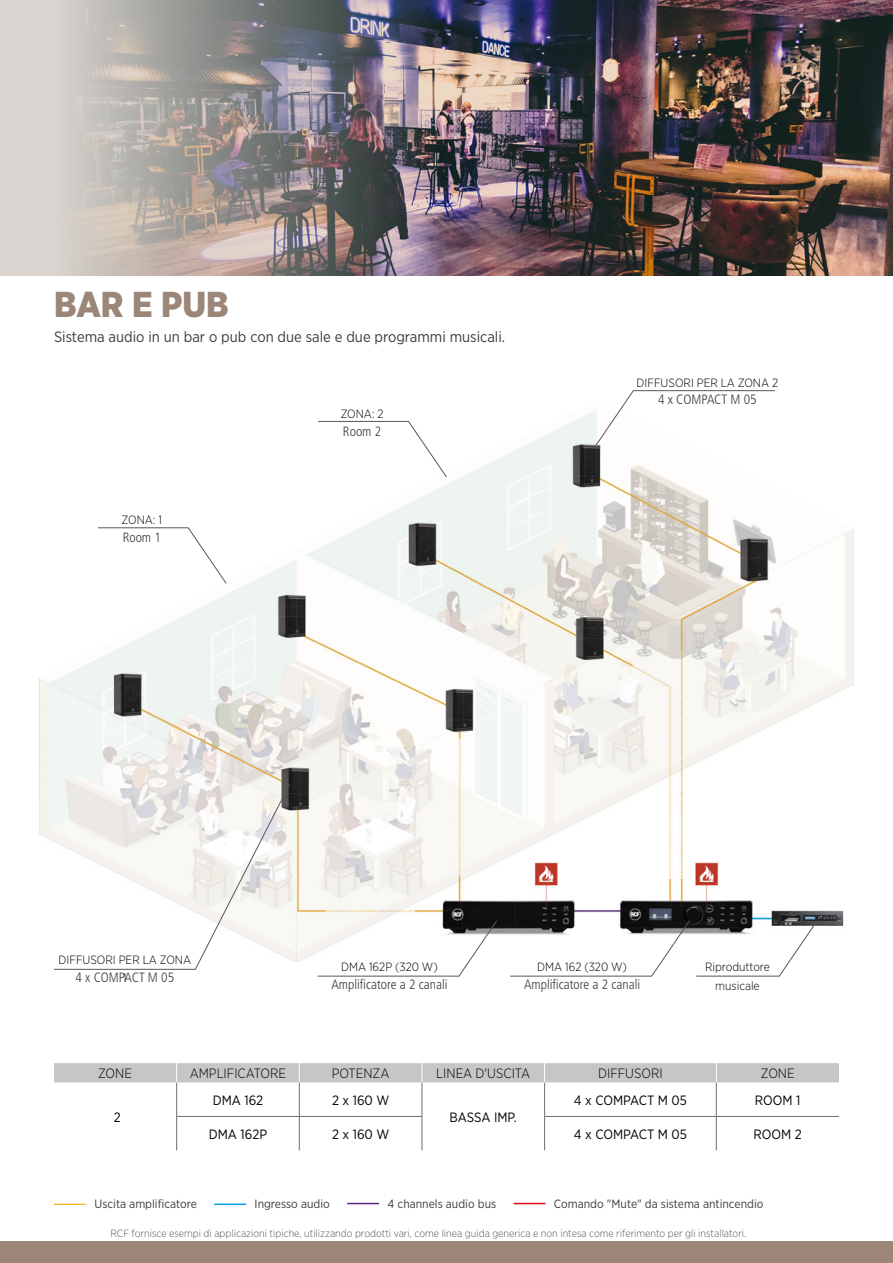
<style>
.page{position:relative;width:893px;height:1263px;background:#fff}
.page>*{position:absolute;margin:0;border:0;box-sizing:border-box;transform-origin:0 0}
.t1{font:900 36px "Gotham Narrow";color:#9b8678}
.t2{font:15px "Gotham Narrow";color:#3c3c3b}
.t3{font:300 condensed 13.5px "Frutiger LT Std";color:#3c3c3b}
.t4{font:13.5px "Gotham Narrow";color:#000}
.t5{font:300 13.5px "Gotham Narrow";color:#000}
.t6{font:300 12px "Gotham Narrow";color:#000}
.t7{font:12px "Gotham Narrow";color:#3c3c3b}
.t8{font:300 10.5px "Gotham Narrow";color:#575756}
</style>
<div class="page">
<div style="left:0;top:1242px;width:893px;height:21px;background:#9b8678"></div>
<img style="left:40px;top:411px;width:813px;height:551px">
<img style="left:488px;top:0;width:405px;height:276px">
<img style="left:0;top:0;width:488px;height:276px">
<svg style="left:97px;top:527px;width:130px;height:57px"></svg>
<svg style="left:318px;top:421px;width:129px;height:56px"></svg>
<svg style="left:595px;top:390px;width:180px;height:57px"></svg>
<svg style="left:54px;top:784px;width:236px;height:186px"></svg>
<svg style="left:317px;top:920px;width:180px;height:56px"></svg>
<svg style="left:510px;top:920px;width:180px;height:56px"></svg>
<svg style="left:696px;top:920px;width:122px;height:56px"></svg>
<hr style="left:176px;top:1082px;width:1px;height:34px;background:#706f6f">
<hr style="left:299px;top:1082px;width:1px;height:34px;background:#706f6f">
<hr style="left:422px;top:1082px;width:1px;height:34px;background:#706f6f">
<hr style="left:176px;top:1116px;width:123px;height:1px;background:#706f6f">
<hr style="left:176px;top:1116px;width:1px;height:34px;background:#706f6f">
<hr style="left:299px;top:1116px;width:123px;height:1px;background:#706f6f">
<hr style="left:299px;top:1116px;width:1px;height:34px;background:#706f6f">
<hr style="left:422px;top:1116px;width:1px;height:34px;background:#706f6f">
<hr style="left:544px;top:1082px;width:1px;height:34px;background:#706f6f">
<hr style="left:716px;top:1082px;width:1px;height:34px;background:#706f6f">
<hr style="left:544px;top:1116px;width:172px;height:1px;background:#706f6f">
<hr style="left:544px;top:1116px;width:1px;height:34px;background:#706f6f">
<hr style="left:716px;top:1116px;width:123px;height:1px;background:#706f6f">
<hr style="left:716px;top:1116px;width:1px;height:34px;background:#706f6f">
<div style="left:54px;top:1063px;width:785px;height:19px;background:#c6c6c6"></div>
<hr style="left:54px;top:1204px;width:32px;height:1px;background:#f4a700">
<hr style="left:214px;top:1203px;width:32px;height:2px;background:#009fe3">
<hr style="left:347px;top:1203px;width:32px;height:1px;background:#622483">
<hr style="left:514px;top:1203px;width:31px;height:1px;background:#e30613">
<h1 class="t1" style="left:54px;top:281px;width:176px">BAR E PUB</h1>
<h2 class="t2" style="left:54px;top:328px;width:453px">Sistema audio in un bar o pub con due sale e due programmi musicali.</h2>
<p class="t6" style="left:341px;top:406px;width:44px">ZONA: 2</p>
<p class="t6" style="left:122px;top:513px;width:42px">ZONA: 1</p>
<p class="t3" style="left:123px;top:530px;width:40px">Room 1</p>
<p class="t3" style="left:343px;top:423px;width:40px">Room 2</p>
<p class="t6" style="left:637px;top:375px;width:143px">DIFFUSORI PER LA ZONA 2</p>
<p class="t3" style="left:658px;top:391px;width:100px">4 x COMPACT M 05</p>
<p class="t6" style="left:59px;top:953px;width:134px">DIFFUSORI PER LA ZONA</p>
<p class="t3" style="left:75px;top:970px;width:100px">4 x COMPACT M 05</p>
<p class="t6" style="left:123px;top:971px;width:5px">1</p>
<p class="t6" style="left:341px;top:960px;width:98px">DMA 162P (320 W)</p>
<p class="t6" style="left:537px;top:960px;width:91px">DMA 162 (320 W)</p>
<p class="t6" style="left:705px;top:960px;width:66px">Riproduttore</p>
<p class="t3" style="left:331px;top:977px;width:118px">Amplificatore a 2 canali</p>
<p class="t3" style="left:524px;top:977px;width:118px">Amplificatore a 2 canali</p>
<p class="t6" style="left:715px;top:978px;width:46px">musicale</p>
<p class="t5" style="left:98px;top:1065px;width:35px">ZONE</p>
<p class="t5" style="left:190px;top:1065px;width:98px">AMPLIFICATORE</p>
<p class="t5" style="left:332px;top:1065px;width:59px">POTENZA</p>
<p class="t5" style="left:436px;top:1065px;width:96px">LINEA D'USCITA</p>
<p class="t5" style="left:598px;top:1065px;width:66px">DIFFUSORI</p>
<p class="t5" style="left:761px;top:1065px;width:35px">ZONE</p>
<p class="t4" style="left:114px;top:1109px;width:9px">2</p>
<p class="t4" style="left:213px;top:1092px;width:52px">DMA 162</p>
<p class="t4" style="left:332px;top:1092px;width:59px">2 x 160 W</p>
<p class="t4" style="left:574px;top:1092px;width:115px">4 x COMPACT M 05</p>
<p class="t4" style="left:755px;top:1092px;width:47px">ROOM 1</p>
<p class="t4" style="left:450px;top:1109px;width:69px">BASSA IMP.</p>
<p class="t4" style="left:209px;top:1126px;width:60px">DMA 162P</p>
<p class="t4" style="left:332px;top:1126px;width:59px">2 x 160 W</p>
<p class="t4" style="left:574px;top:1126px;width:115px">4 x COMPACT M 05</p>
<p class="t4" style="left:753px;top:1126px;width:50px">ROOM 2</p>
<p class="t7" style="left:94px;top:1197px;width:104px">Uscita amplificatore</p>
<p class="t7" style="left:255px;top:1197px;width:77px">Ingresso audio</p>
<p class="t7" style="left:388px;top:1197px;width:110px">4 channels audio bus</p>
<p class="t7" style="left:554px;top:1197px;width:211px">Comando "Mute" da sistema antincendio</p>
<p class="t8" style="left:110px;top:1227px;width:637px">RCF fornisce esempi di applicazioni tipiche, utilizzando prodotti vari, come linea guida generica e non intesa come riferimento per gli installatori.</p>
</div>
